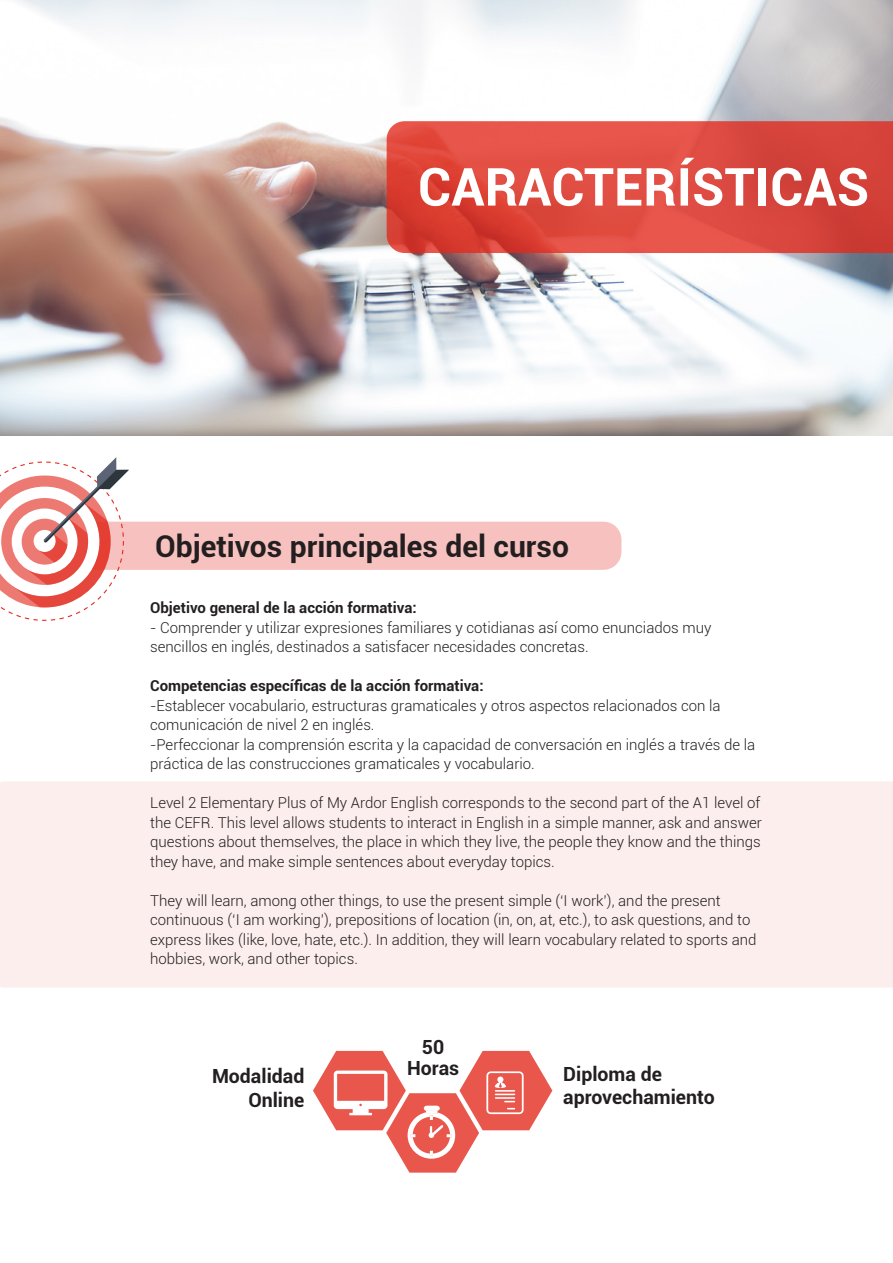
<style>
.page{position:relative;width:893px;height:1263px;background:#fff}
.page>*{position:absolute;margin:0;border:0;box-sizing:border-box;transform-origin:0 0}
.t1{font:700 52.5px "Roboto";color:#fff}
.t2{font:700 30px "Roboto";color:#231f20}
.t3{font:700 19.5px "Roboto";color:#231f20}
.t4{font:300 15px/19.5px "Roboto";color:#231f20}
.t5{font:700 15px "Roboto";color:#231f20}
.s1{font-weight:700}
</style>
<div class="page">
<div style="left:0;top:781px;width:893px;height:207px;background:#fceeed"></div>
<img style="left:0;top:0;width:893px;height:436px">
<svg style="left:387px;top:121px;width:506px;height:132px;background:#dc483e"></svg>
<svg style="left:0;top:457px;width:621px;height:164px"></svg>
<svg style="left:313px;top:1051px;width:239px;height:121px"></svg>
<p class="t1" style="left:418px;top:150px;width:453px">CARACTERÍSTICAS</p>
<p class="t2" style="left:155px;top:525px;width:415px">Objetivos principales del curso</p>
<p class="t5" style="left:150px;top:597px;width:268px">Objetivo general de la acción formativa:</p>
<p class="t4" style="left:150px;top:617px;width:563px">- Comprender y utilizar expresiones familiares y cotidianas así como enunciados muy sencillos en inglés, destinados a satisfacer necesidades concretas.</p>
<p class="t4" style="left:150px;top:676px;width:607px"><span class="s1">Competencias específicas de la acción formativa:<br></span>-Establecer vocabulario, estructuras gramaticales y otros aspectos relacionados con la comunicación de nivel 2 en inglés.<br>-Perfeccionar la comprensión escrita y la capacidad de conversación en inglés a través de la práctica de las construcciones gramaticales y vocabulario.</p>
<p class="t4" style="left:150px;top:793px;width:613px;text-align:justify">Level 2 Elementary Plus of My Ardor English corresponds to the second part of the A1 level of the CEFR. This level allows students to interact in English in a simple manner, ask and answer questions about themselves, the place in which they live, the people they know and the things they have, and make simple sentences about everyday topics.</p>
<p class="t4" style="left:150px;top:890px;width:608px">They will learn, among other things, to use the present simple (‘I work’), and the present continuous (‘I am working’), prepositions of location (in, on, at, etc.), to ask questions, and to express likes (like, love, hate, etc.). In addition, they will learn vocabulary related to sports and hobbies, work, and other topics.</p>
<p class="t3" style="left:212px;top:1062px;width:94px">Modalidad</p>
<p class="t3" style="left:248px;top:1086px;width:58px">Online</p>
<p class="t3" style="left:422px;top:1033px;width:24px">50</p>
<p class="t3" style="left:407px;top:1054px;width:54px">Horas</p>
<p class="t3" style="left:563px;top:1060px;width:100px">Diploma de</p>
<p class="t3" style="left:563px;top:1083px;width:153px">aprovechamiento</p>
</div>
